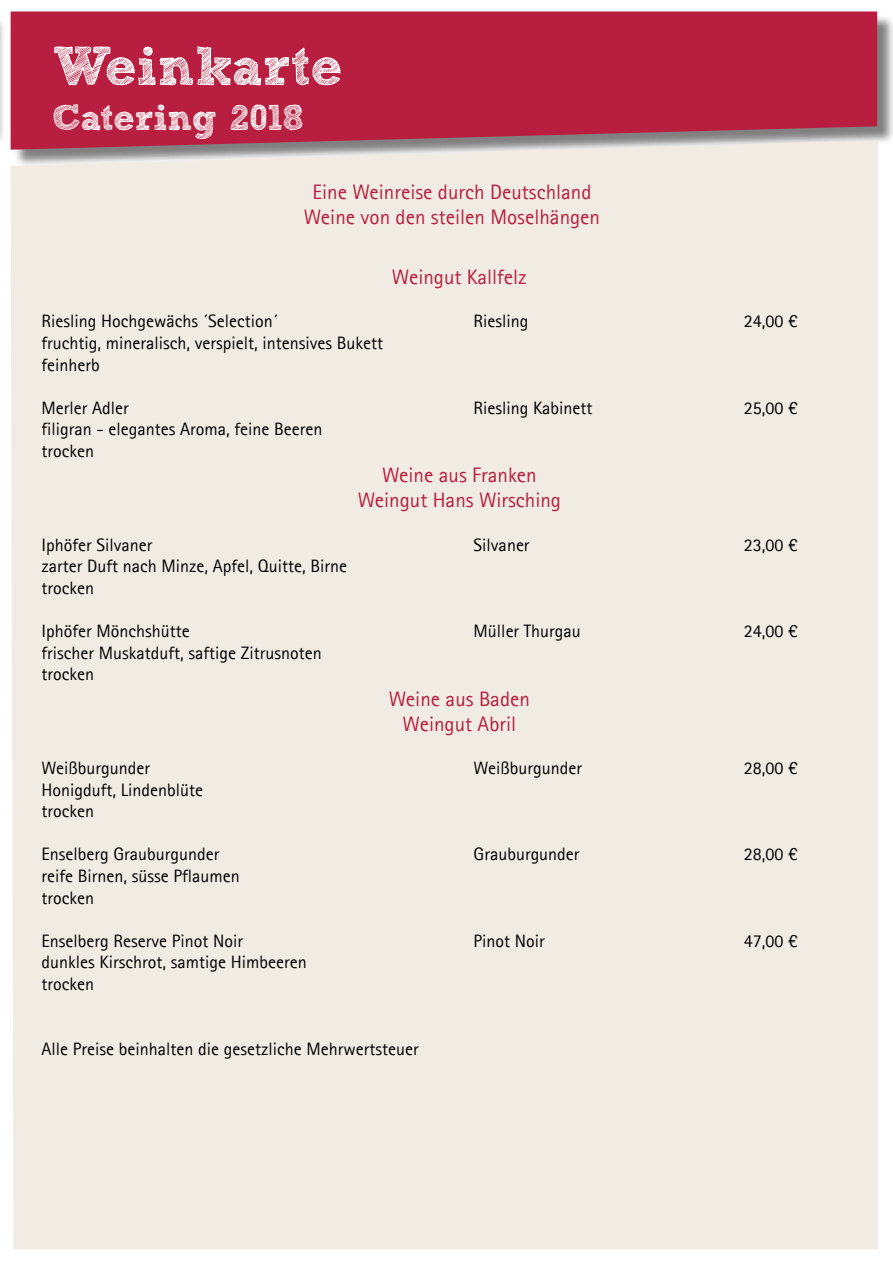
<style>
.page{position:relative;width:893px;height:1263px;background:#fff}
.page>*{position:absolute;margin:0;border:0;box-sizing:border-box;transform-origin:0 0}
.t1{font:54px "Sketch Rockwell";color:#fff}
.t2{font:36px "Sketch Rockwell";color:#fff}
.t3{font:21px/25.2px "Agfa Rotis Sans Serif";color:#b71e3f;text-align:center}
.t4{font:18px/21.6px "Agfa Rotis Sans Serif";color:#000}
</style>
<div class="page">
<div style="left:0;top:15px;width:6px;height:155px;background:#000;opacity:.5"></div>
<div style="left:11px;top:11px;width:866px;height:129px;background:#b71e3f"></div>
<div style="left:11px;top:140px;width:867px;height:1109px;background:#f0ece3"></div>
<h1 class="t1" style="left:52px;top:37px;width:292px">Weinkarte</h1>
<h2 class="t2" style="left:52px;top:98px;width:253px">Catering 2018</h2>
<p class="t3" style="left:304px;top:179px;width:298px">Eine Weinreise durch Deutschland<br>Weine von den steilen Moselhängen</p>
<p class="t3" style="left:392px;top:264px;width:136px">Weingut Kallfelz</p>
<p class="t4" style="left:42px;top:310px;width:238px">Riesling Hochgewächs ´Selection´</p>
<p class="t4" style="left:474px;top:310px;width:56px">Riesling</p>
<p class="t4" style="left:744px;top:310px;width:55px">24,00 €</p>
<p class="t4" style="left:42px;top:332px;width:343px">fruchtig, mineralisch, verspielt, intensives Bukett feinherb</p>
<p class="t4" style="left:42px;top:397px;width:89px">Merler Adler</p>
<p class="t4" style="left:474px;top:397px;width:120px">Riesling Kabinett</p>
<p class="t4" style="left:744px;top:397px;width:55px">25,00 €</p>
<p class="t4" style="left:42px;top:418px;width:282px">filigran - elegantes Aroma, feine Beeren trocken</p>
<p class="t3" style="left:358px;top:462px;width:205px">Weine aus Franken<br>Weingut Hans Wirsching</p>
<p class="t4" style="left:42px;top:534px;width:112px">Iphöfer Silvaner</p>
<p class="t4" style="left:474px;top:534px;width:57px">Silvaner</p>
<p class="t4" style="left:744px;top:534px;width:55px">23,00 €</p>
<p class="t4" style="left:42px;top:555px;width:307px">zarter Duft nach Minze, Apfel, Quitte, Birne trocken</p>
<p class="t4" style="left:42px;top:620px;width:150px">Iphöfer Mönchshütte</p>
<p class="t4" style="left:474px;top:620px;width:109px">Müller Thurgau</p>
<p class="t4" style="left:744px;top:620px;width:55px">24,00 €</p>
<p class="t4" style="left:42px;top:642px;width:282px">frischer Muskatduft, saftige Zitrusnoten trocken</p>
<p class="t3" style="left:389px;top:686px;width:143px">Weine aus Baden<br>Weingut Abril</p>
<p class="t4" style="left:42px;top:757px;width:110px">Weißburgunder</p>
<p class="t4" style="left:474px;top:757px;width:110px">Weißburgunder</p>
<p class="t4" style="left:744px;top:757px;width:55px">28,00 €</p>
<p class="t4" style="left:42px;top:778px;width:163px">Honigduft, Lindenblüte trocken</p>
<p class="t4" style="left:42px;top:843px;width:179px">Enselberg Grauburgunder</p>
<p class="t4" style="left:474px;top:843px;width:107px">Grauburgunder</p>
<p class="t4" style="left:744px;top:843px;width:55px">28,00 €</p>
<p class="t4" style="left:42px;top:865px;width:200px">reife Birnen, süsse Pflaumen trocken</p>
<p class="t4" style="left:42px;top:930px;width:203px">Enselberg Reserve Pinot Noir</p>
<p class="t4" style="left:474px;top:930px;width:73px">Pinot Noir</p>
<p class="t4" style="left:744px;top:930px;width:55px">47,00 €</p>
<p class="t4" style="left:42px;top:951px;width:267px">dunkles Kirschrot, samtige Himbeeren trocken</p>
<p class="t4" style="left:42px;top:1038px;width:379px">Alle Preise beinhalten die gesetzliche Mehrwertsteuer</p>
</div>
